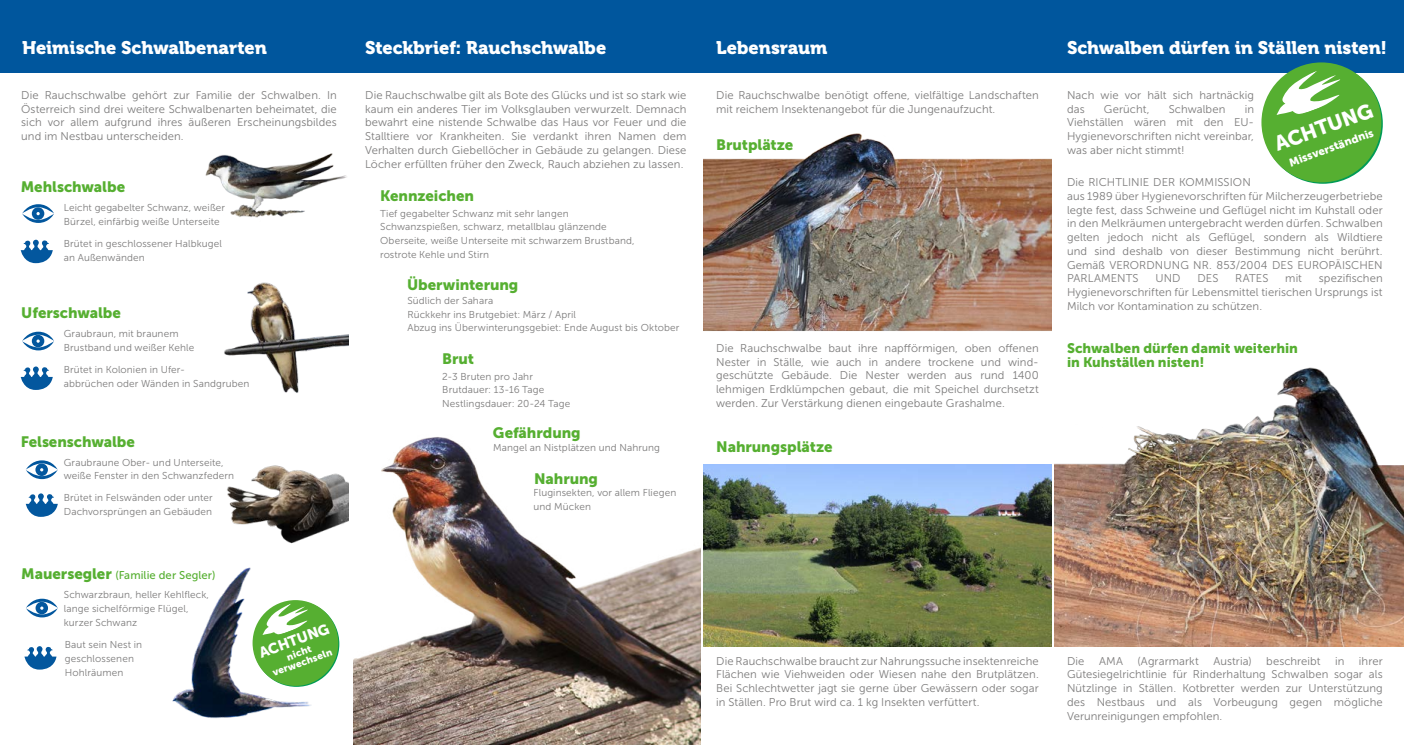
<style>
.page{position:relative;width:1404px;height:745px;background:#fff}
.page>*{position:absolute;margin:0;border:0;box-sizing:border-box;transform-origin:0 0}
.t1{font:20.5px "Museo Sans 900";color:#fff}
.t2{font:18.12px "Museo 900";letter-spacing:-.005em;color:#fff}
.t3{font:15px "Museo Sans 900";letter-spacing:-.005em;color:#56af31}
.t4{font:14.62px "Museo Sans 900";color:#fff}
.t5{font:13.75px/13.8px "Museo Sans 900";color:#56af31}
.t6{font:11.25px/13.8px "Museo Sans 300";letter-spacing:.01em;color:#7c7b7b;text-align:justify}
.t7{font:11.25px "Museo Sans 500";letter-spacing:.01em;color:#56af31}
.t8{font:11.25px "Museo Sans 900";color:#fff}
.t9{font:10px/13.8px "Museo Sans 300";letter-spacing:.015em;color:#7c7b7b}
.t10{font:10px/10px "Museo Sans 900";color:#fff;text-align:center}
.s1{font-family:"Museo Sans 900";font-size:15px}
</style>
<div class="page">
<div style="left:0;top:0;width:1403px;height:72px;background:#00569d"></div>
<div style="left:1261px;top:62px;width:120px;height:120px;background:#56af31;border-radius:50%"></div>
<svg style="left:1276px;top:70px;width:64px;height:45px"></svg>
<div style="left:252px;top:599px;width:86px;height:86px;background:#56af31;border-radius:50%"></div>
<img style="left:353px;top:437px;width:347px;height:307px">
<img style="left:1054px;top:367px;width:349px;height:279px">
<img style="left:703px;top:133px;width:348px;height:198px">
<img style="left:205px;top:153px;width:142px;height:65px">
<img style="left:224px;top:282px;width:124px;height:111px">
<img style="left:227px;top:465px;width:121px;height:79px">
<img style="left:172px;top:567px;width:147px;height:152px">
<img style="left:703px;top:464px;width:348px;height:182px">
<svg style="left:22px;top:331px;width:32px;height:19px"></svg>
<svg style="left:22px;top:204px;width:32px;height:19px"></svg>
<svg style="left:21px;top:366px;width:32px;height:23px"></svg>
<svg style="left:21px;top:239px;width:32px;height:24px"></svg>
<svg style="left:26px;top:460px;width:32px;height:19px"></svg>
<svg style="left:26px;top:493px;width:32px;height:23px"></svg>
<svg style="left:26px;top:598px;width:32px;height:19px"></svg>
<svg style="left:24px;top:646px;width:32px;height:23px"></svg>
<h2 class="t2" style="left:22px;top:37px;width:246px">Heimische Schwalbenarten</h2>
<h2 class="t2" style="left:365px;top:37px;width:242px">Steckbrief: Rauchschwalbe</h2>
<h2 class="t2" style="left:716px;top:37px;width:113px">Lebensraum</h2>
<h2 class="t2" style="left:1066px;top:37px;width:321px">Schwalben dürfen in Ställen nisten!</h2>
<p class="t6" style="left:21px;top:88px;width:317px">Die Rauchschwalbe gehört zur Familie der Schwalben. In Österreich sind drei weitere Schwalbenarten beheimatet, die sich vor allem aufgrund ihres äußeren Erscheinungsbildes und im Nestbau unterscheiden.</p>
<p class="t6" style="left:716px;top:88px;width:324px">Die Rauchschwalbe benötigt offene, vielfältige Landschaften mit reichem Insektenangebot für die Jungenaufzucht.</p>
<p class="t6" style="left:1066px;top:88px;width:188px">Nach wie vor hält sich hartnäckig das</p>
<p class="t6" style="left:365px;top:88px;width:323px">Die Rauchschwalbe gilt als Bote des Glücks und ist so stark wie kaum ein anderes Tier im Volksglauben verwurzelt. Demnach bewahrt eine nistende Schwalbe das Haus vor Feuer und die Stalltiere vor Krankheiten. Sie verdankt ihren Namen dem Verhalten durch Giebellöcher in Gebäude zu gelangen. Diese Löcher erfüllten früher den Zweck, Rauch abziehen zu lassen.</p>
<p class="t6" style="left:1103px;top:102px;width:47px">Gerücht,</p>
<p class="t6" style="left:1168px;top:102px;width:58px">Schwalben</p>
<p class="t6" style="left:1066px;top:102px;width:188px;text-indent:178px">in Viehställen wären mit den EU-Hygienevorschriften nicht vereinbar, was aber nicht stimmt!</p>
<h3 class="t3" style="left:716px;top:136px;width:79px">Brutplätze</h3>
<h1 class="t1" style="left:1271px;top:133px;width:104px;rotate:-20deg">ACHTUNG</h1>
<p class="t8" style="left:1286px;top:157px;width:91px;rotate:-20deg">Missverständnis</p>
<h3 class="t3" style="left:21px;top:178px;width:106px">Mehlschwalbe</h3>
<p class="t9" style="left:64px;top:201px;width:163px">Leicht gegabelter Schwanz, weißer<br>Bürzel, einfärbig weiße Unterseite</p>
<p class="t9" style="left:64px;top:237px;width:160px">Brütet in geschlossener Halbkugel an Außenwänden</p>
<h3 class="t3" style="left:21px;top:304px;width:101px">Uferschwalbe</h3>
<p class="t9" style="left:64px;top:326px;width:132px">Graubraun, mit braunem<br>Brustband und weißer Kehle</p>
<p class="t9" style="left:64px;top:362px;width:187px">Brütet in Kolonien in Ufer-<br>abbrüchen oder Wänden in Sandgruben</p>
<h3 class="t3" style="left:21px;top:432px;width:116px">Felsenschwalbe</h3>
<p class="t9" style="left:64px;top:455px;width:172px">Graubraune Ober- und Unterseite, weiße Fenster in den Schwanzfedern</p>
<p class="t9" style="left:64px;top:491px;width:150px">Brütet in Felswänden oder unter<br>Dachvorsprüngen an Gebäuden</p>
<p class="t7" style="left:21px;top:568px;width:196px"><span class="s1">Mauersegler</span> (Familie der Segler)</p>
<p class="t9" style="left:64px;top:587px;width:147px">Schwarzbraun, heller Kehlfleck, lange sichelförmige Flügel, kurzer Schwanz</p>
<p class="t9" style="left:65px;top:637px;width:79px">Baut sein Nest in geschlossenen<br>Hohlräumen</p>
<p class="t4" style="left:257px;top:645px;width:75px;rotate:-20deg">ACHTUNG</p>
<p class="t10" style="left:268px;top:658px;width:64px;rotate:-20deg">nicht verwechseln</p>
<h3 class="t3" style="left:380px;top:187px;width:95px">Kennzeichen</h3>
<p class="t9" style="left:380px;top:206px;width:256px">Tief gegabelter Schwanz mit sehr langen Schwanzspießen, schwarz, metallblau glänzende Oberseite, weiße Unterseite mit schwarzem Brustband, rostrote Kehle und Stirn</p>
<h3 class="t3" style="left:407px;top:276px;width:113px">Überwinterung</h3>
<p class="t9" style="left:407px;top:293px;width:273px">Südlich der Sahara<br>Rückkehr ins Brutgebiet: März / April<br>Abzug ins Überwinterungsgebiet: Ende August bis Oktober</p>
<h3 class="t3" style="left:442px;top:350px;width:33px">Brut</h3>
<p class="t9" style="left:442px;top:369px;width:129px">2-3 Bruten pro Jahr<br>Brutdauer: 13-16 Tage<br>Nestlingsdauer: 20-24 Tage</p>
<p class="t9" style="left:493px;top:441px;width:168px">Mangel an Nistplätzen und Nahrung</p>
<p class="t9" style="left:533px;top:485px;width:144px">Fluginsekten, vor allem Fliegen und Mücken</p>
<h3 class="t3" style="left:493px;top:424px;width:89px">Gefährdung</h3>
<h3 class="t3" style="left:534px;top:469px;width:65px">Nahrung</h3>
<p class="t6" style="left:716px;top:341px;width:324px">Die Rauchschwalbe baut ihre napfförmigen, oben offenen Nester in Ställe, wie auch in andere trockene und wind&shy;geschützte Gebäude. Die Nester werden aus rund 1400 lehmigen Erdklümpchen gebaut, die mit Speichel durchsetzt werden. Zur Verstärkung dienen eingebaute Grashalme.</p>
<h3 class="t3" style="left:716px;top:438px;width:118px">Nahrungsplätze</h3>
<p class="t6" style="left:1066px;top:175px;width:317px;text-align:left">Die RICHTLINIE DER KOMMISSION<br>aus 1989 über Hygienevorschriften für Milcherzeugerbetriebe legte fest, dass Schweine und Geflügel nicht im Kuhstall oder in den Melkräumen untergebracht werden dürfen. Schwalben gelten jedoch nicht als Geflügel, sondern als Wildtiere und sind deshalb von dieser Bestimmung nicht berührt.<br>Gemäß VERORDNUNG NR. 853/2004 DES EUROPÄISCHEN PARLAMENTS</p>
<p class="t6" style="left:1155px;top:271px;width:27px">UND</p>
<p class="t6" style="left:1197px;top:271px;width:23px">DES</p>
<p class="t6" style="left:1235px;top:271px;width:35px">RATES</p>
<p class="t6" style="left:1285px;top:271px;width:18px">mit</p>
<p class="t6" style="left:1066px;top:271px;width:317px;text-indent:252px">spezifischen Hygienevorschriften für Lebensmittel tierischen Ursprungs ist Milch vor Kontamination zu schützen.</p>
<p class="t5" style="left:1066px;top:341px;width:232px">Schwalben dürfen damit weiterhin in Kuhställen nisten!</p>
<p class="t6" style="left:716px;top:653px;width:324px">Die Rauchschwalbe braucht zur Nahrungssuche insektenreiche Flächen wie Viehweiden oder Wiesen nahe den Brutplätzen.<br>Bei Schlechtwetter jagt sie gerne über Gewässern oder sogar in Ställen. Pro Brut wird ca. 1 kg Insekten verfüttert.</p>
<p class="t6" style="left:1066px;top:653px;width:19px">Die</p>
<p class="t6" style="left:1098px;top:653px;width:25px">AMA</p>
<p class="t6" style="left:1137px;top:653px;width:63px">(Agrarmarkt</p>
<p class="t6" style="left:1213px;top:653px;width:40px">Austria)</p>
<p class="t6" style="left:1265px;top:653px;width:56px">beschreibt</p>
<p class="t6" style="left:1334px;top:653px;width:11px">in</p>
<p class="t6" style="left:1066px;top:653px;width:317px;text-indent:292px">ihrer Gütesiegelrichtlinie für Rinderhaltung Schwalben sogar als Nützlinge in Ställen. Kotbretter werden zur Unterstützung des Nestbaus und als Vorbeugung gegen mögliche Verunreinigungen empfohlen.</p>
</div>
